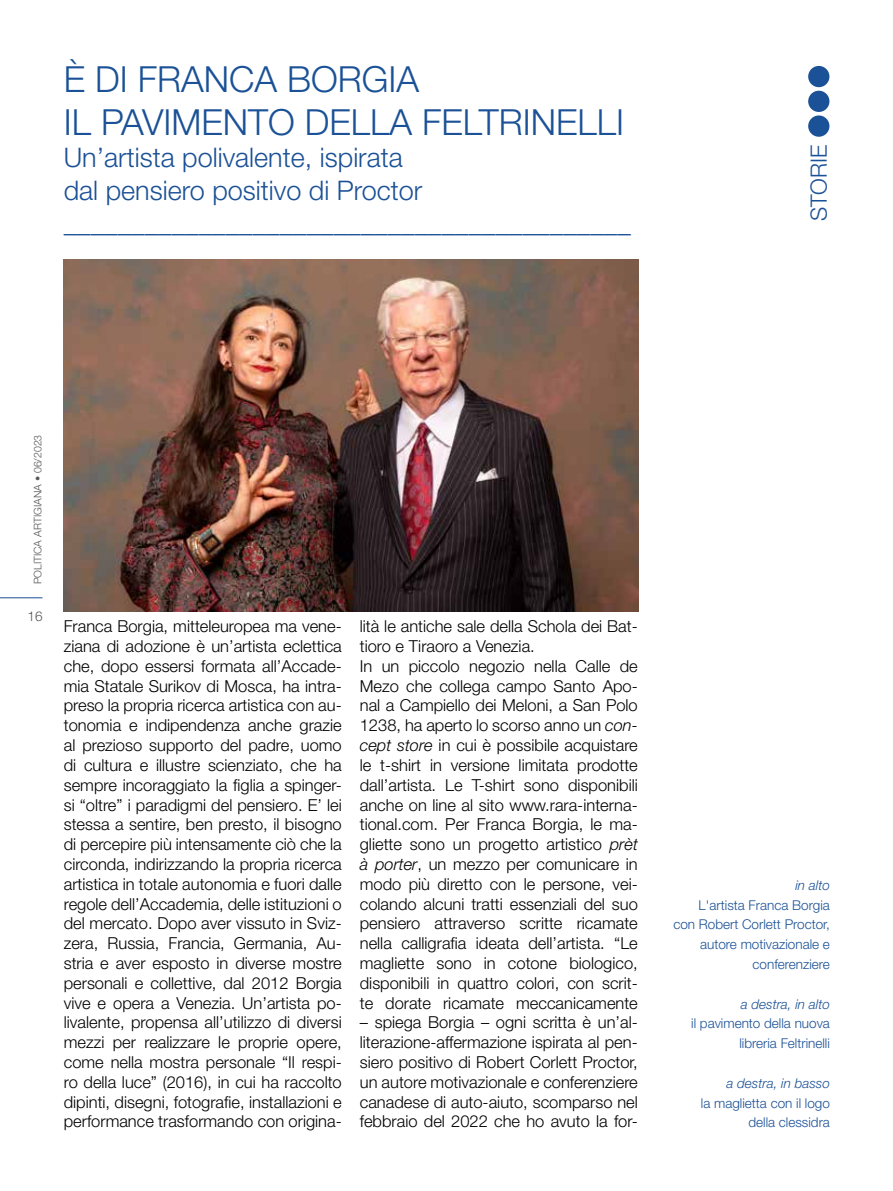
<style>
.page{position:relative;width:893px;height:1191px;background:#fff}
.page>*{position:absolute;margin:0;border:0;box-sizing:border-box;transform-origin:0 0}
.t1{font:300 36px/43.2px "Helvetica Neue LT Std";color:#1b5196}
.t2{font:300 27px/32.4px "Helvetica Neue LT Std";color:#1b5196}
.t3{font:300 22.5px "Helvetica Neue LT Std";color:#1b5196}
.t4{font:300 16.5px/19.8px "Helvetica Neue LT Std";color:#000;text-align:justify}
.t5{font:300 13.5px/19.8px "Helvetica Neue LT Std";color:#1b5196;text-align:right}
.t6{font:italic 300 13.5px "Helvetica Neue LT Std";color:#1b5196}
.t7{font:300 13.5px "Helvetica Neue LT Std";color:#575756}
.t8{font:300 10.5px "Helvetica Neue LT Std";color:#575756}
.s1{font-style:italic}
</style>
<div class="page">
<div style="left:808px;top:66px;width:21px;height:21px;background:#1b5196;border-radius:50%"></div>
<div style="left:808px;top:91px;width:21px;height:21px;background:#1b5196;border-radius:50%"></div>
<div style="left:808px;top:115px;width:21px;height:22px;background:#1b5196;border-radius:50%"></div>
<hr style="left:0;top:597px;width:43px;height:1px;background:#1b5196">
<img style="left:64px;top:259px;width:574px;height:352px">
<h1 class="t1" style="left:64px;top:56px;width:562px">È DI FRANCA BORGIA<br>IL PAVIMENTO DELLA FELTRINELLI</h1>
<h2 class="t2" style="left:64px;top:141px;width:569px">Un’artista polivalente, ispirata<br>dal pensiero positivo di Proctor __________________________________________</h2>
<h3 class="t3" style="left:805px;top:221px;width:78px;rotate:-90deg">STORIE</h3>
<p class="t8" style="left:31px;top:584px;width:151px;rotate:-90deg">POLITICA ARTIGIANA • 06/2023</p>
<p class="t7" style="left:28px;top:608px;width:17px">16</p>
<p class="t4" style="left:64px;top:616px;width:280px">Franca Borgia, mitteleuropea ma vene&shy;ziana di adozione è un’artista eclettica che, dopo essersi formata all’Accade&shy;mia Statale Surikov di Mosca, ha intra&shy;preso la propria ricerca artistica con au&shy;tonomia e indipendenza anche grazie al prezioso supporto del padre, uomo di cultura e illustre scienziato, che ha sempre incoraggiato la figlia a spinger&shy;si “oltre” i paradigmi del pensiero. E’ lei stessa a sentire, ben presto, il bisogno di percepire più intensamente ciò che la circonda, indirizzando la propria ricerca artistica in totale autonomia e fuori dalle regole dell’Accademia, delle istituzioni o del mercato. Dopo aver vissuto in Sviz&shy;zera, Russia, Francia, Germania, Au&shy;stria e aver esposto in diverse mostre personali e collettive, dal 2012 Borgia vive e opera a Venezia. Un’artista po&shy;livalente, propensa all’utilizzo di diversi mezzi per realizzare le proprie opere, come nella mostra personale “Il respi&shy;ro della luce” (2016), in cui ha raccolto dipinti, disegni, fotografie, installazioni e performance trasformando con origina-</p>
<p class="t4" style="left:360px;top:616px;width:280px;text-align:left">lità le antiche sale della Schola dei Bat&shy;tioro e Tiraoro a Venezia.<br>In un piccolo negozio nella Calle de Mezo che collega campo Santo Apo&shy;nal a Campiello dei Meloni, a San Polo 1238, ha aperto lo scorso anno un <span class="s1">con&shy;cept store</span> in cui è possibile acquistare le t-shirt in versione limitata prodotte dall’artista. Le T-shirt sono disponibili anche on line al sito www.rara-interna&shy;tional.com. Per Franca Borgia, le ma&shy;gliette sono un progetto artistico <span class="s1">prèt à porter</span>, un mezzo per comunicare in modo più diretto con le persone, vei&shy;colando alcuni tratti essenziali del suo pensiero attraverso scritte ricamate nella calligrafia ideata dell’artista. “Le magliette sono in cotone biologico, disponibili in quattro colori, con scrit&shy;te dorate ricamate meccanicamente</p>
<p class="t4" style="left:360px;top:1012px;width:280px">– spiega Borgia – ogni scritta è un’al&shy;literazione-affermazione ispirata al pen&shy;siero positivo di Robert Corlett Proctor, un autore motivazionale e conferenziere canadese di auto-aiuto, scomparso nel febbraio del 2022 che ho avuto la for-</p>
<p class="t6" style="left:795px;top:877px;width:36px">in alto</p>
<p class="t5" style="left:673px;top:894px;width:158px">L'artista Franca Borgia<br>con Robert Corlett Proctor, autore motivazionale e conferenziere</p>
<p class="t6" style="left:741px;top:995px;width:91px">a destra, in alto</p>
<p class="t5" style="left:691px;top:1013px;width:140px">il pavimento della nuova libreria Feltrinelli</p>
<p class="t6" style="left:726px;top:1075px;width:105px">a destra, in basso</p>
<p class="t5" style="left:701px;top:1092px;width:131px">la maglietta con il logo della clessidra</p>
</div>
